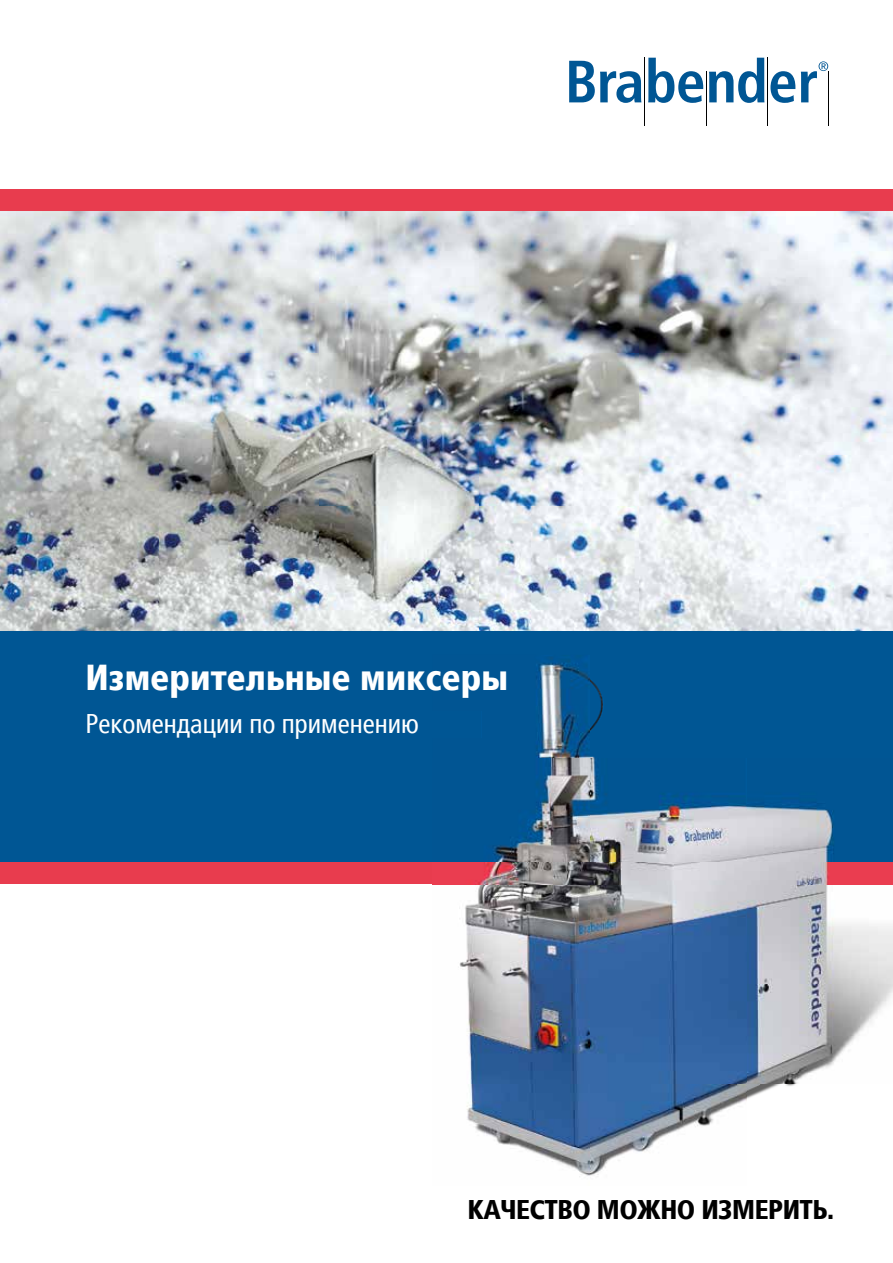
<style>
.page{position:relative;width:893px;height:1263px;background:#fff}
.page>*{position:absolute;margin:0;border:0;box-sizing:border-box;transform-origin:0 0}
.t1{font:900 condensed 36px "Frutiger LTCYR";color:#fff}
.t2{font:27px "Frutiger LTCYR57 Condensed";color:#fff}
.t3{font:900 condensed 27px "Frutiger LTCYR";letter-spacing:-.02em;color:#000}
</style>
<div class="page">
<img style="left:0;top:211px;width:799px;height:296px">
<img style="left:799px;top:211px;width:94px;height:420px">
<img style="left:0;top:507px;width:159px;height:124px">
<img style="left:159px;top:507px;width:640px;height:124px">
<div style="left:0;top:631px;width:893px;height:253px;background:#005694"></div>
<div style="left:0;top:189px;width:893px;height:22px;background:#e83c4e"></div>
<div style="left:0;top:863px;width:893px;height:21px;background:#e83c4e"></div>
<img style="left:432px;top:657px;width:461px;height:520px">
<img style="left:432px;top:711px;width:49px;height:27px">
<svg style="left:569px;top:61px;width:72px;height:42px"></svg>
<svg style="left:648px;top:58px;width:55px;height:45px"></svg>
<svg style="left:709px;top:58px;width:55px;height:45px"></svg>
<svg style="left:770px;top:71px;width:25px;height:32px"></svg>
<svg style="left:801px;top:61px;width:27px;height:41px"></svg>
<hr style="left:644px;top:58px;width:1px;height:68px;background:#000">
<hr style="left:767px;top:58px;width:1px;height:68px;background:#000">
<hr style="left:706px;top:72px;width:1px;height:54px;background:#000">
<hr style="left:828px;top:72px;width:1px;height:54px;background:#000">
<h1 class="t1" style="left:86px;top:658px;width:424px">Измерительные миксеры</h1>
<p class="t2" style="left:85px;top:710px;width:335px">Рекомендации по применению</p>
<p class="t3" style="left:467px;top:1195px;width:368px">КАЧЕСТВО МОЖНО ИЗМЕРИТЬ.</p>
</div>
